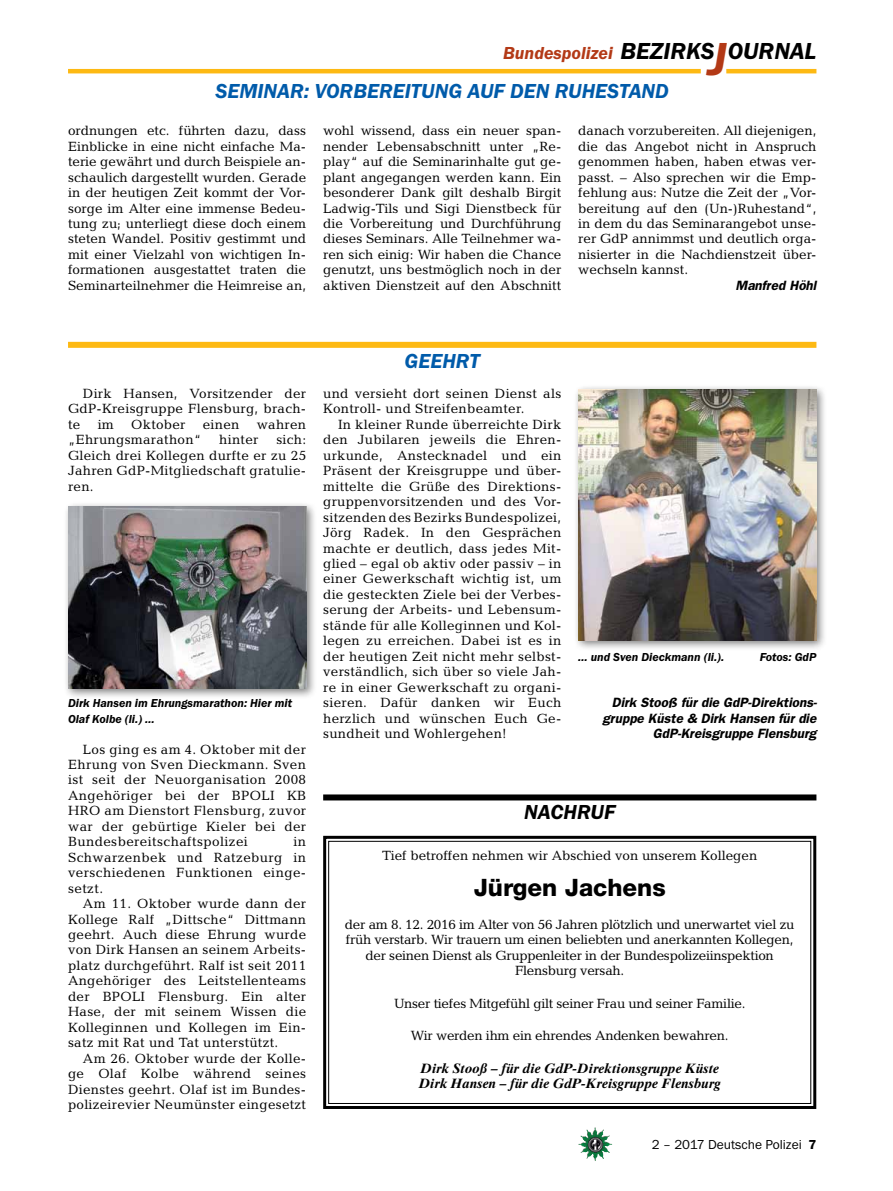
<style>
.page{position:relative;width:893px;height:1191px;background:#fff}
.page>*{position:absolute;margin:0;border:0;box-sizing:border-box;transform-origin:0 0}
.t1{font:italic 600 24px "Franklin Gothic Itc T";color:#000}
._11__GRUNDTEXT___Fla{font:800 24px "Helvetica Neue";color:#000}
._01__RUBRIKENZEILE_o{font:italic 600 21px "Franklin Gothic Itc T";color:#005baa}
._01__RUBRIKENZEILE_o-2{font:italic 600 21px "Franklin Gothic Itc T";color:#000}
._01__RUBRIKENZEILE_m{font:italic 600 21px "Franklin Gothic Itc T";color:#005baa}
.t2{font:italic 600 18px "Franklin Gothic Itc T";color:#b33916}
._09__GRUNDTEXT___Blo{font:13.5px/15.5px "Candida";letter-spacing:.02em;color:#000;text-align:justify}
._11__GRUNDTEXT___Fla-2{font:13.5px/15.5px "Candida";letter-spacing:-.02em;color:#000;text-align:center}
._13__UNTERSCHRIFT_Ar{font:italic 600 13.5px/15.5px "Franklin Gothic";color:#000;text-align:right}
._11__GRUNDTEXT___Fla-3{font:italic 700 13.5px/15.5px "Times Ten";color:#000}
._11__GRUNDTEXT___Fla-4{font:13.5px "Candida";color:#000}
.t3{font:13.5px "Franklin Gothic Itc T";color:#000}
._12__BILDUNTERSCHRIF{font:italic 600 12px/15.5px "Franklin Gothic Itc T";color:#000}
.s1{font-size:48px;color:#b33916}
.s2{font-weight:600}
</style>
<div class="page">
<img style="left:578px;top:1127px;width:17px;height:25px">
<hr style="left:726px;top:69px;width:90px;height:4px;background:#fdb913">
<hr style="left:68px;top:69px;width:633px;height:4px;background:#fdb913">
<div style="left:573px;top:384px;width:254px;height:267px;background:#000;opacity:.5"></div>
<img style="left:578px;top:389px;width:238px;height:251px">
<div style="left:68px;top:342px;width:748px;height:6px;background:#fdb913"></div>
<div style="left:63px;top:501px;width:254px;height:198px;background:#000;opacity:.5"></div>
<img style="left:68px;top:506px;width:238px;height:182px">
<svg style="left:323px;top:835px;width:494px;height:274px"></svg>
<div style="left:328px;top:841px;width:483px;height:263px;border:1px solid #000"></div>
<div style="left:323px;top:794px;width:493px;height:6px;background:#000"></div>
<h1 class="t1" style="left:620px;top:37px;width:197px">BEZIRKS<span class="s1">J</span>OURNAL</h1>
<h3 class="t2" style="left:503px;top:42px;width:111px">Bundespolizei</h3>
<p class="_01__RUBRIKENZEILE_o" style="left:215px;top:79px;width:455px">SEMINAR: VORBEREITUNG AUF DEN RUHESTAND</p>
<p class="_09__GRUNDTEXT___Blo" style="left:68px;top:123px;width:240px">ordnungen etc. führten dazu, dass Einblicke in eine nicht einfache Ma&shy;terie gewährt und durch Beispiele an&shy;schaulich dargestellt wurden. Gerade in der heutigen Zeit kommt der Vor&shy;sorge im Alter eine immense Bedeu&shy;tung zu; unterliegt diese doch einem steten Wandel. Positiv gestimmt und mit einer Vielzahl von wichtigen In&shy;formationen ausgestattet traten die Seminarteilnehmer die Heimreise an,</p>
<p class="_09__GRUNDTEXT___Blo" style="left:323px;top:123px;width:240px">wohl wissend, dass ein neuer span&shy;nender Lebensabschnitt unter „Re&shy;play“ auf die Seminarinhalte gut ge&shy;plant angegangen werden kann. Ein besonderer Dank gilt deshalb Birgit Ladwig-Tils und Sigi Dienstbeck für die Vorbereitung und Durchführung dieses Seminars. Alle Teilnehmer wa&shy;ren sich einig: Wir haben die Chance genutzt, uns bestmöglich noch in der aktiven Dienstzeit auf den Abschnitt</p>
<p class="_09__GRUNDTEXT___Blo" style="left:578px;top:123px;width:240px">danach vorzubereiten. All diejenigen, die das Angebot nicht in Anspruch genommen haben, haben etwas ver&shy;passt. – Also sprechen wir die Emp&shy;fehlung aus: Nutze die Zeit der „Vor&shy;bereitung auf den (Un-)Ruhestand“, in dem du das Seminarangebot unse&shy;rer GdP annimmst und deutlich orga&shy;nisierter in die Nachdienstzeit über&shy;wechseln kannst.</p>
<p class="_13__UNTERSCHRIFT_Ar" style="left:735px;top:277px;width:82px">Manfred Höhl</p>
<p class="_01__RUBRIKENZEILE_m" style="left:405px;top:348px;width:77px">GEEHRT</p>
<p class="_09__GRUNDTEXT___Blo" style="left:68px;top:386px;width:240px;text-indent:15px">Dirk Hansen, Vorsitzender der GdP-Kreisgruppe Flensburg, brach&shy;te</p>
<p class="_09__GRUNDTEXT___Blo" style="left:323px;top:386px;width:240px">und versieht dort seinen Dienst als<br>Kontroll- und Streifenbeamter.</p>
<p class="_09__GRUNDTEXT___Blo" style="left:323px;top:416px;width:240px;text-indent:15px">In kleiner Runde überreichte Dirk den Jubilaren jeweils die Ehren&shy;urkunde, Anstecknadel und ein Präsent der Kreisgruppe und über&shy;mittelte die Grüße des Direktions&shy;gruppenvorsitzenden und des Vor&shy;sitzenden des Bezirks Bundespolizei, Jörg Radek. In den Gesprächen machte er deutlich, dass jedes Mit&shy;glied – egal ob aktiv oder passiv – in einer Gewerkschaft wichtig ist, um die gesteckten Ziele bei der Verbes&shy;serung der Arbeits- und Lebensum&shy;stände für alle Kolleginnen und Kol&shy;legen zu erreichen. Dabei ist es in der heutigen Zeit nicht mehr selbst&shy;verständlich, sich über so viele Jah&shy;re in einer Gewerkschaft zu organi&shy;sieren. Dafür danken wir Euch herzlich und wünschen Euch Ge&shy;sundheit und Wohlergehen!</p>
<p class="_09__GRUNDTEXT___Blo" style="left:98px;top:416px;width:18px">im</p>
<p class="_09__GRUNDTEXT___Blo" style="left:131px;top:416px;width:56px">Oktober</p>
<p class="_09__GRUNDTEXT___Blo" style="left:203px;top:416px;width:38px">einen</p>
<p class="_09__GRUNDTEXT___Blo" style="left:257px;top:416px;width:51px">wahren</p>
<p class="_09__GRUNDTEXT___Blo" style="left:68px;top:432px;width:135px">„Ehrungsmarathon“</p>
<p class="_09__GRUNDTEXT___Blo" style="left:219px;top:432px;width:41px">hinter</p>
<p class="_09__GRUNDTEXT___Blo" style="left:68px;top:432px;width:240px;text-indent:208px">sich:<br>Gleich drei Kollegen durfte er zu 25<br>Jahren GdP-Mitgliedschaft gratulie&shy;ren.</p>
<p class="_12__BILDUNTERSCHRIF" style="left:578px;top:649px;width:148px">… und Sven Dieckmann (li.).</p>
<p class="_12__BILDUNTERSCHRIF" style="left:760px;top:649px;width:58px">Fotos: GdP</p>
<p class="_12__BILDUNTERSCHRIF" style="left:68px;top:695px;width:225px">Dirk Hansen im Ehrungsmarathon: Hier mit<br>Olaf Kolbe (li.) …</p>
<p class="_13__UNTERSCHRIFT_Ar" style="left:602px;top:695px;width:216px">Dirk Stooß für die GdP-Direktions&shy;gruppe Küste &amp; Dirk Hansen für die<br>GdP-Kreisgruppe Flensburg</p>
<p class="_09__GRUNDTEXT___Blo" style="left:68px;top:741px;width:240px;text-indent:15px">Los ging es am 4. Oktober mit der Ehrung von Sven Dieckmann. Sven ist seit der Neuorganisation 2008<br>Angehöriger bei der BPOLI KB HRO am Dienstort Flensburg, zuvor war der gebürtige Kieler bei der Bundesbereitschaftspolizei</p>
<p class="_09__GRUNDTEXT___Blo" style="left:68px;top:834px;width:240px;text-indent:225px">in Schwarzenbek und Ratzeburg in verschiedenen Funktionen einge&shy;setzt.</p>
<p class="_09__GRUNDTEXT___Blo" style="left:68px;top:895px;width:240px;text-indent:15px">Am 11. Oktober wurde dann der Kollege Ralf „Dittsche“ Dittmann geehrt. Auch diese Ehrung wurde von Dirk Hansen an seinem Arbeits&shy;platz durchgeführt. Ralf ist seit 2011<br>Angehöriger des Leitstellenteams der BPOLI Flensburg. Ein alter Hase, der mit seinem Wissen die Kolleginnen und Kollegen im Ein&shy;satz mit Rat und Tat unterstützt.</p>
<p class="_09__GRUNDTEXT___Blo" style="left:68px;top:1050px;width:240px;text-indent:15px">Am 26. Oktober wurde der Kolle&shy;ge Olaf Kolbe während seines Dienstes geehrt. Olaf ist im Bundes&shy;polizeirevier Neumünster eingesetzt</p>
<p class="_01__RUBRIKENZEILE_o-2" style="left:524px;top:799px;width:93px">NACHRUF</p>
<p class="_11__GRUNDTEXT___Fla-4" style="left:382px;top:847px;width:377px">Tief betroffen nehmen wir Abschied von unserem Kollegen</p>
<p class="_11__GRUNDTEXT___Fla" style="left:474px;top:873px;width:194px">Jürgen Jachens</p>
<p class="_11__GRUNDTEXT___Fla-2" style="left:345px;top:916px;width:451px">der am 8. 12. 2016 im Alter von 56 Jahren plötzlich und unerwartet viel zu früh verstarb. Wir trauern um einen beliebten und anerkannten Kollegen, der seinen Dienst als Gruppenleiter in der Bundespolizeiinspektion Flensburg versah.</p>
<p class="_11__GRUNDTEXT___Fla-2" style="left:394px;top:995px;width:353px">Unser tiefes Mitgefühl gilt seiner Frau und seiner Familie.</p>
<p class="_11__GRUNDTEXT___Fla-2" style="left:411px;top:1027px;width:319px">Wir werden ihm ein ehrendes Andenken bewahren.</p>
<p class="_11__GRUNDTEXT___Fla-3" style="left:419px;top:1060px;width:304px">Dirk Stooß – für die GdP-Direktionsgruppe Küste<br>Dirk Hansen – für die GdP-Kreisgruppe Flensburg</p>
<p class="t3" style="left:652px;top:1136px;width:166px">2 – 2017 Deutsche Polizei <span class="s2">7</span></p>
</div>
